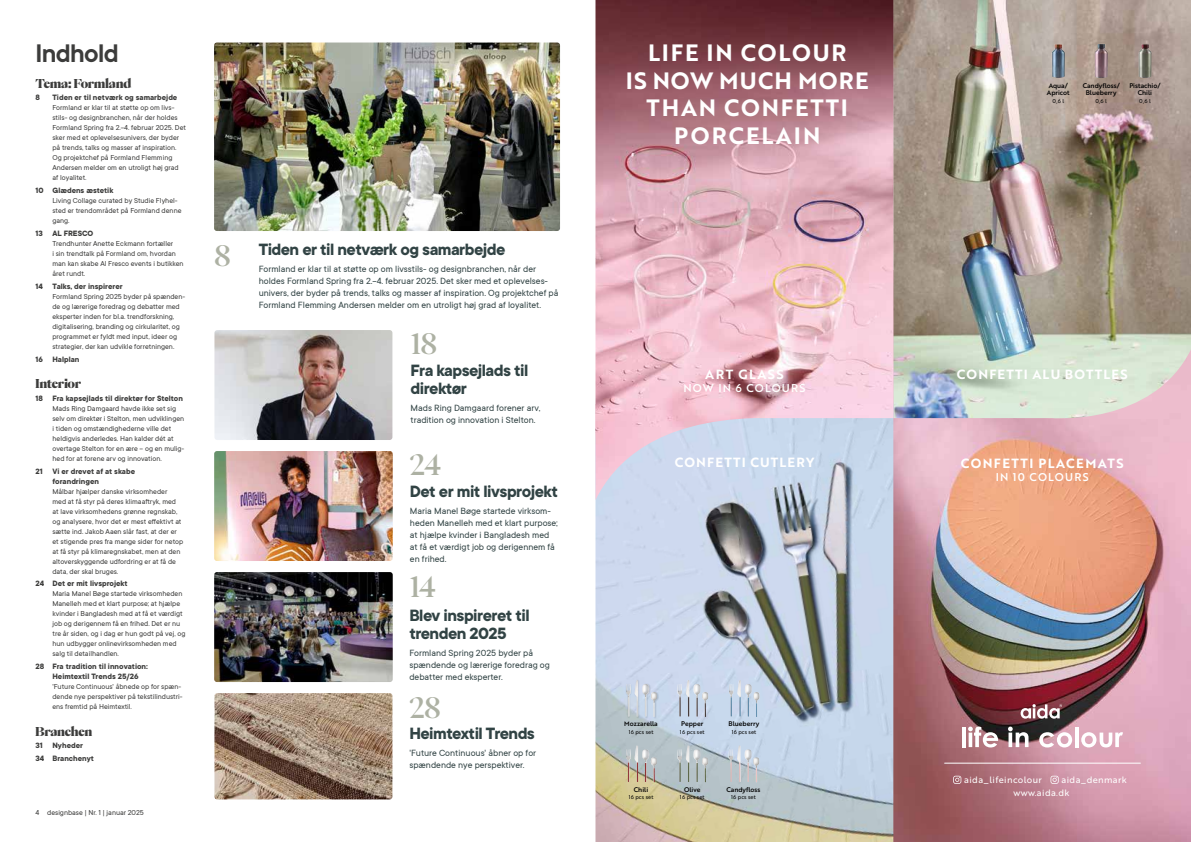
<style>
.page{position:relative;width:1191px;height:842px;background:#fff}
.page>*{position:absolute;margin:0;border:0;box-sizing:border-box;transform-origin:0 0}
.t1{font:600 28px "TT Commons";letter-spacing:-.025em;color:#3c3c3b}
.t2{font:500 27.8px "PP Eiko";letter-spacing:-.04em;color:#adb1a3}
.t3{font:23px/27.6px "Brother 1816 Bold";letter-spacing:.08em;color:#fff;text-align:center}
.t4{font:700 18px/18px "TT Commons";letter-spacing:-.03em;color:#314344}
.t5{font:13px "Brother 1816 Bold";letter-spacing:.09em;color:#fff}
.t6{font:13px "Brother 1816 Bold";letter-spacing:.11em;color:#fff}
.t7{font:800 12px "PP Eiko";letter-spacing:-.025em;color:#3c3c3b}
.t8{font:11px "Brother 1816 Medium";letter-spacing:.11em;color:#fff}
.t9{font:10px/12px "TT Commons";color:#314344}
.t10{font:9px/12.8px "Brother 1816 Regular";letter-spacing:.04em;color:#fff}
.t11{font:700 8.5px/10px "TT Commons";color:#3c3c3b}
.t12{font:8px/10px "TT Commons";color:#3c3c3b}
.t13{font:6.6px/7.7px "Brother 1816 Medium";color:#000;text-align:center}
.t14{font:5.5px "Brother 1816 Regular";letter-spacing:.005em;color:#000}
</style>
<div class="page">
<img style="left:214px;top:43px;width:346px;height:188px">
<img style="left:214px;top:451px;width:179px;height:110px">
<img style="left:214px;top:572px;width:179px;height:110px">
<img style="left:214px;top:330px;width:178px;height:110px">
<img style="left:214px;top:693px;width:178px;height:106px">
<img style="left:893px;top:419px;width:298px;height:423px">
<img style="left:893px;top:0;width:298px;height:419px">
<img style="left:595px;top:500px;width:298px;height:342px">
<img style="left:1094px;top:44px;width:13px;height:34px">
<img style="left:1138px;top:44px;width:13px;height:34px">
<img style="left:1051px;top:44px;width:13px;height:34px">
<img style="left:595px;top:0;width:298px;height:500px">
<img style="left:728px;top:749px;width:5px;height:33px">
<img style="left:737px;top:745px;width:3px;height:37px">
<img style="left:744px;top:749px;width:7px;height:33px">
<img style="left:753px;top:757px;width:6px;height:25px">
<img style="left:677px;top:749px;width:5px;height:33px">
<img style="left:686px;top:745px;width:3px;height:37px">
<img style="left:693px;top:749px;width:7px;height:33px">
<img style="left:702px;top:757px;width:6px;height:25px">
<img style="left:626px;top:749px;width:5px;height:33px">
<img style="left:634px;top:745px;width:4px;height:37px">
<img style="left:642px;top:749px;width:7px;height:33px">
<img style="left:650px;top:757px;width:7px;height:25px">
<div style="left:625px;top:679px;width:34px;height:40px;background:#000;opacity:.15"></div>
<img style="left:626px;top:684px;width:5px;height:32px">
<img style="left:634px;top:680px;width:4px;height:37px">
<img style="left:642px;top:684px;width:7px;height:33px">
<img style="left:650px;top:692px;width:7px;height:25px">
<img style="left:729px;top:684px;width:4px;height:32px">
<img style="left:737px;top:680px;width:4px;height:37px">
<img style="left:745px;top:684px;width:7px;height:33px">
<img style="left:753px;top:692px;width:6px;height:25px">
<img style="left:677px;top:684px;width:5px;height:32px">
<img style="left:686px;top:680px;width:3px;height:37px">
<img style="left:693px;top:684px;width:7px;height:33px">
<img style="left:702px;top:692px;width:6px;height:25px">
<hr style="left:944px;top:763px;width:196px;height:1px;background:#fff">
<hr style="left:962px;top:727px;width:3px;height:20px;background:#fff">
<svg style="left:968px;top:727px;width:30px;height:20px"></svg>
<svg style="left:1008px;top:727px;width:20px;height:20px"></svg>
<svg style="left:1039px;top:732px;width:33px;height:15px"></svg>
<svg style="left:1074px;top:727px;width:4px;height:20px"></svg>
<svg style="left:1081px;top:732px;width:42px;height:15px"></svg>
<svg style="left:1020px;top:704px;width:42px;height:15px"></svg>
<svg style="left:953px;top:776px;width:8px;height:8px"></svg>
<svg style="left:1050px;top:776px;width:8px;height:8px"></svg>
<h1 class="t1" style="left:35px;top:38px;width:85px">Indhold</h1>
<h3 class="t7" style="left:35px;top:74px;width:97px">Tema: Formland</h3>
<p class="t11" style="left:35px;top:93px;width:6px">8</p>
<p class="t11" style="left:52px;top:93px;width:126px">Tiden er til netværk og samarbejde</p>
<p class="t12" style="left:52px;top:103px;width:135px">Formland er klar til at støtte op om livs&shy;stils- og designbranchen, når der holdes Formland Spring fra 2.-4. februar 2025. Det sker med et oplevelsesunivers, der byder på trends, talks og masser af inspiration.<br>Og projektchef på Formland Flemming Andersen melder om en utroligt høj grad af loyalitet.</p>
<p class="t11" style="left:35px;top:186px;width:79px">10 Glædens æstetik</p>
<p class="t12" style="left:52px;top:196px;width:131px">Living Collage curated by Studie Flyhel&shy;sted er trendområdet på Formland denne gang.</p>
<p class="t11" style="left:35px;top:229px;width:59px">13 AL FRESCO</p>
<p class="t12" style="left:52px;top:239px;width:133px">Trendhunter Anette Eckmann fortæller<br>i sin trendtalk på Formland om, hvordan man kan skabe Al Fresco events i butikken året rundt.</p>
<p class="t11" style="left:35px;top:281px;width:89px">14 Talks, der inspirerer</p>
<p class="t12" style="left:52px;top:292px;width:134px">Formland Spring 2025 byder på spænden&shy;de og lærerige foredrag og debatter med eksperter inden for bl.a. trendforskning, digitalisering, branding og cirkularitet, og programmet er fyldt med input, ideer og strategier, der kan udvikle forretningen.</p>
<p class="t11" style="left:35px;top:354px;width:45px">16 Halplan</p>
<h3 class="t7" style="left:35px;top:375px;width:47px">Interior</h3>
<p class="t11" style="left:35px;top:393px;width:149px">18 Fra kapsejlads til direktør for Stelton</p>
<p class="t12" style="left:52px;top:403px;width:133px">Mads Ring Damgaard havde ikke set sig selv om direktør i Stelton, men udviklingen i tiden og omstændighederne ville det heldigvis anderledes. Han kalder dét at overtage Stelton for en ære – og en mulig&shy;hed for at forene arv og innovation.</p>
<p class="t11" style="left:52px;top:466px;width:84px;text-indent:-17px">21 Vi er drevet af at skabe forandringen</p>
<p class="t12" style="left:52px;top:486px;width:132px">Målbar hjælper danske virksomheder<br>med at få styr på deres klimaaftryk, med at lave virksomhedens grønne regnskab, og analysere, hvor det er mest effektivt at sætte ind. Jakob Aaen slår fast, at der er et stigende pres fra mange sider for netop at få styr på klimaregnskabet, men at den altoverskyggende udfordring er at få de data, der skal bruges.</p>
<p class="t11" style="left:35px;top:579px;width:94px">24 Det er mit livsprojekt</p>
<p class="t12" style="left:52px;top:589px;width:134px">Maria Manel Bøge startede virksomheden Manelleh med et klart purpose; at hjælpe kvinder i Bangladesh med at få et værdigt job og derigennem få en frihed. Det er nu tre år siden, og i dag er hun godt på vej, og hun udbygger onlinevirksomheden med salg til detailhandlen.</p>
<p class="t11" style="left:52px;top:662px;width:97px;text-indent:-17px">28 Fra tradition til innovation:<br>Heimtextil Trends 25/26</p>
<p class="t12" style="left:52px;top:682px;width:132px">'Future Continuous' åbnede op for spæn&shy;dende nye perspektiver på tekstilindustri&shy;ens fremtid på Heimtextil.</p>
<h3 class="t7" style="left:35px;top:722px;width:58px">Branchen</h3>
<p class="t11" style="left:35px;top:739px;width:60px;line-height:12.8px">31 Nyheder<br>34 Branchenyt</p>
<p class="t12" style="left:35px;top:807px;width:110px">4 designbase | Nr. 1 | januar 2025</p>
<h2 class="t2" style="left:214px;top:237px;width:18px">8</h2>
<h3 class="t4" style="left:259px;top:240px;width:248px">Tiden er til netværk og samarbejde</h3>
<p class="t9" style="left:259px;top:263px;width:301px">Formland er klar til at støtte op om livsstils- og designbranchen, når der holdes Formland Spring fra 2.-4. februar 2025. Det sker med et oplevelses&shy;univers, der byder på trends, talks og masser af inspiration. Og projektchef på Formland Flemming Andersen melder om en utroligt høj grad af loyalitet.</p>
<h2 class="t2" style="left:410px;top:325px;width:28px">18</h2>
<h3 class="t4" style="left:410px;top:361px;width:119px">Fra kapsejlads til direktør</h3>
<p class="t9" style="left:410px;top:402px;width:131px">Mads Ring Damgaard forener arv, tradition og innovation i Stelton.</p>
<h2 class="t2" style="left:410px;top:446px;width:33px">24</h2>
<h3 class="t4" style="left:410px;top:482px;width:150px">Det er mit livsprojekt</h3>
<p class="t9" style="left:410px;top:505px;width:149px">Maria Manel Bøge startede virksom&shy;heden Manelleh med et klart purpose; at hjælpe kvinder i Bangladesh med at få et værdigt job og derigennem få en frihed.</p>
<h2 class="t2" style="left:409px;top:567px;width:28px">14</h2>
<h3 class="t4" style="left:409px;top:606px;width:122px">Blev inspireret til trenden 2025</h3>
<p class="t9" style="left:409px;top:647px;width:142px">Formland Spring 2025 byder på spændende og lærerige foredrag og debatter med eksperter.</p>
<h2 class="t2" style="left:409px;top:688px;width:33px">28</h2>
<h3 class="t4" style="left:409px;top:724px;width:127px">Heimtextil Trends</h3>
<p class="t9" style="left:409px;top:747px;width:128px">'Future Continuous' åbner op for spændende nye perspektiver.</p>
<h3 class="t3" style="left:626px;top:38px;width:244px">LIFE IN COLOUR<br>IS NOW MUCH MORE<br>THAN CONFETTI<br>PORCELAIN</h3>
<h3 class="t6" style="left:705px;top:364px;width:80px">ART GLASS</h3>
<h3 class="t8" style="left:683px;top:380px;width:124px">NOW IN 6 COLOURS</h3>
<h3 class="t5" style="left:674px;top:453px;width:141px">CONFETTI CUTLERY</h3>
<p class="t13" style="left:624px;top:719px;width:35px">Mozzarella</p>
<p class="t14" style="left:628px;top:728px;width:26px">16 pcs set</p>
<p class="t13" style="left:634px;top:785px;width:16px">Chili</p>
<p class="t14" style="left:628px;top:793px;width:26px">16 pcs set</p>
<p class="t13" style="left:681px;top:719px;width:24px">Pepper</p>
<p class="t14" style="left:680px;top:728px;width:26px">16 pcs set</p>
<p class="t13" style="left:684px;top:785px;width:18px">Olive</p>
<p class="t14" style="left:680px;top:793px;width:26px">16 pcs set</p>
<p class="t13" style="left:728px;top:719px;width:32px">Blueberry</p>
<p class="t14" style="left:731px;top:728px;width:26px">16 pcs set</p>
<p class="t13" style="left:726px;top:785px;width:36px">Candyfloss</p>
<p class="t14" style="left:731px;top:793px;width:26px">16 pcs set</p>
<p class="t13" style="left:1046px;top:81px;width:24px;text-align:left">Aqua/<br>Apricot</p>
<p class="t14" style="left:1052px;top:97px;width:13px">0,6 l</p>
<p class="t13" style="left:1082px;top:81px;width:39px">Candyfloss/<br>Blueberry</p>
<p class="t14" style="left:1095px;top:97px;width:13px">0,6 l</p>
<p class="t13" style="left:1129px;top:81px;width:33px">Pistachio/<br>Chili</p>
<p class="t14" style="left:1139px;top:97px;width:13px">0,6 l</p>
<h3 class="t5" style="left:956px;top:364px;width:172px">CONFETTI ALU BOTTLES</h3>
<h3 class="t6" style="left:960px;top:453px;width:165px">CONFETTI PLACEMATS</h3>
<h3 class="t8" style="left:995px;top:469px;width:94px">IN 10 COLOURS</h3>
<p class="t10" style="left:964px;top:773px;width:79px">aida_lifeincolour</p>
<p class="t10" style="left:1013px;top:773px;width:115px;text-indent:48px">aida_denmark www.aida.dk</p>
</div>
